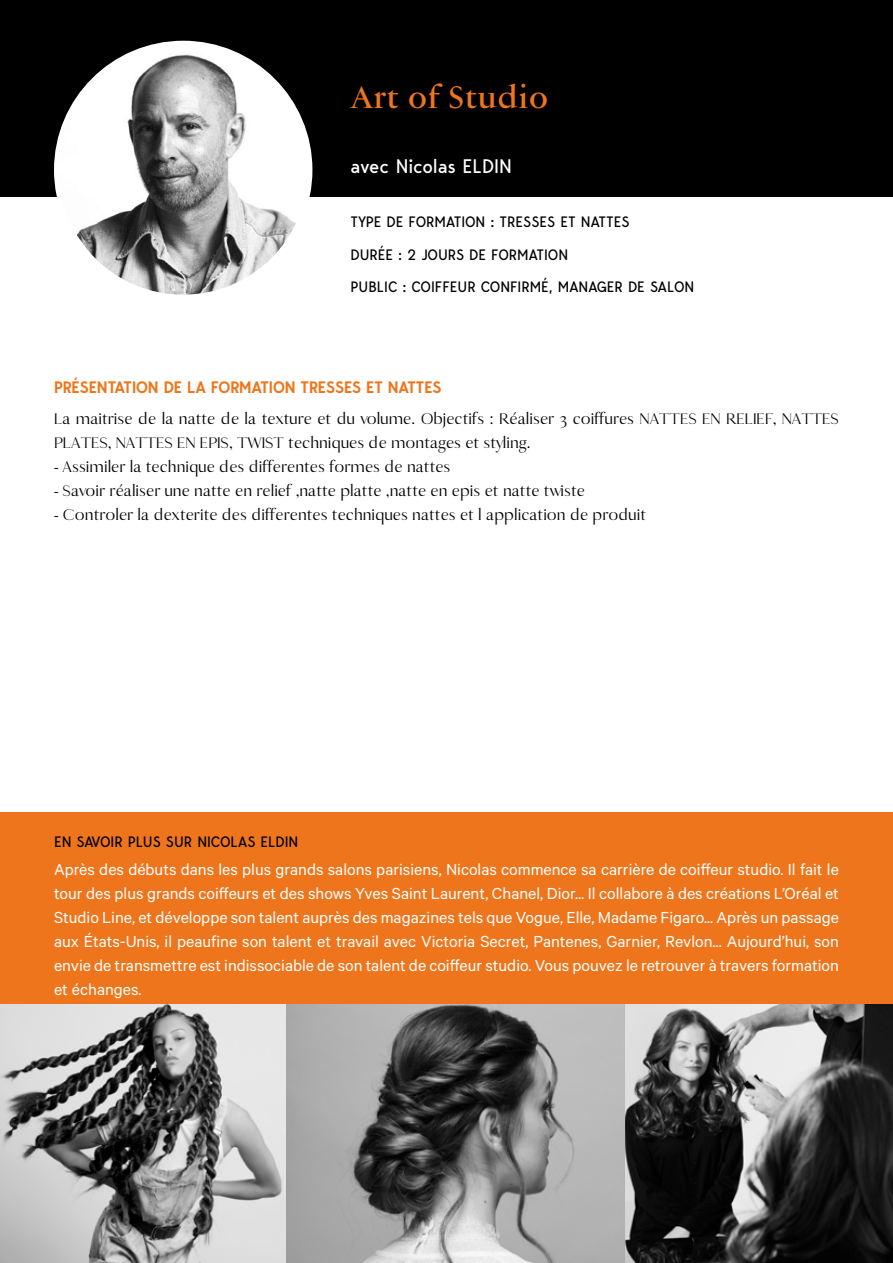
<style>
.page{position:relative;width:893px;height:1263px;background:#fff}
.page>*{position:absolute;margin:0;border:0;box-sizing:border-box;transform-origin:0 0}
.t1{font:700 33px "LVMH Air";color:#ee751b}
.t2{font:19.5px "Bergen Text";color:#fff}
.t3{font:18px/24px "Calibre";color:#fff;text-align:justify}
.t4{font:18px/24px "Antique";color:#000}
.t5{font:600 16.5px "Bergen Text";color:#ee751b}
.t6{font:15px/32.4px "Bergen Text";color:#000}
</style>
<div class="page">
<div style="left:0;top:0;width:893px;height:197px;background:#000"></div>
<div style="left:0;top:812px;width:893px;height:193px;background:#ee751b"></div>
<img style="left:0;top:1005px;width:893px;height:258px">
<img style="left:56px;top:43px;width:254px;height:254px;border-radius:127px">
<h1 class="t1" style="left:350px;top:75px;width:199px">Art of Studio</h1>
<p class="t2" style="left:350px;top:152px;width:163px">avec Nicolas ELDIN</p>
<p class="t6" style="left:350px;top:205px;width:281px">TYPE DE FORMATION : TRESSES ET NATTES</p>
<p class="t6" style="left:350px;top:238px;width:345px">DURÉE : 2 JOURS DE FORMATION<br>PUBLIC : COIFFEUR CONFIRMÉ, MANAGER DE SALON</p>
<p class="t5" style="left:54px;top:376px;width:389px">PRÉSENTATION DE LA FORMATION TRESSES ET NATTES</p>
<p class="t4" style="left:54px;top:407px;width:786px">La maitrise de la natte de la texture et du volume. Objectifs : Réaliser 3 coiffures NATTES EN RELIEF, NATTES<br>PLATES, NATTES EN EPIS, TWIST techniques de montages et styling.</p>
<p class="t4" style="left:54px;top:455px;width:398px">- Assimiler la technique des differentes formes de nattes</p>
<p class="t4" style="left:54px;top:479px;width:533px">- Savoir réaliser une natte en relief ,natte platte ,natte en epis et natte twiste</p>
<p class="t4" style="left:54px;top:503px;width:594px">- Controler la dexterite des differentes techniques nattes et l application de produit</p>
<p class="t6" style="left:54px;top:825px;width:246px">EN SAVOIR PLUS SUR NICOLAS ELDIN</p>
<p class="t3" style="left:54px;top:856px;width:787px">Après des débuts dans les plus grands salons parisiens, Nicolas commence sa carrière de coiffeur studio. Il fait le tour des plus grands coiffeurs et des shows Yves Saint Laurent, Chanel, Dior... Il collabore à des créations L’Oréal et Studio Line, et développe son talent auprès des magazines tels que Vogue, Elle, Madame Figaro... Après un passage aux États-Unis, il peaufine son talent et travail avec Victoria Secret, Pantenes, Garnier, Revlon... Aujourd’hui, son envie de transmettre est indissociable de son talent de coiffeur studio. Vous pouvez le retrouver à travers formation et échanges.</p>
</div>
